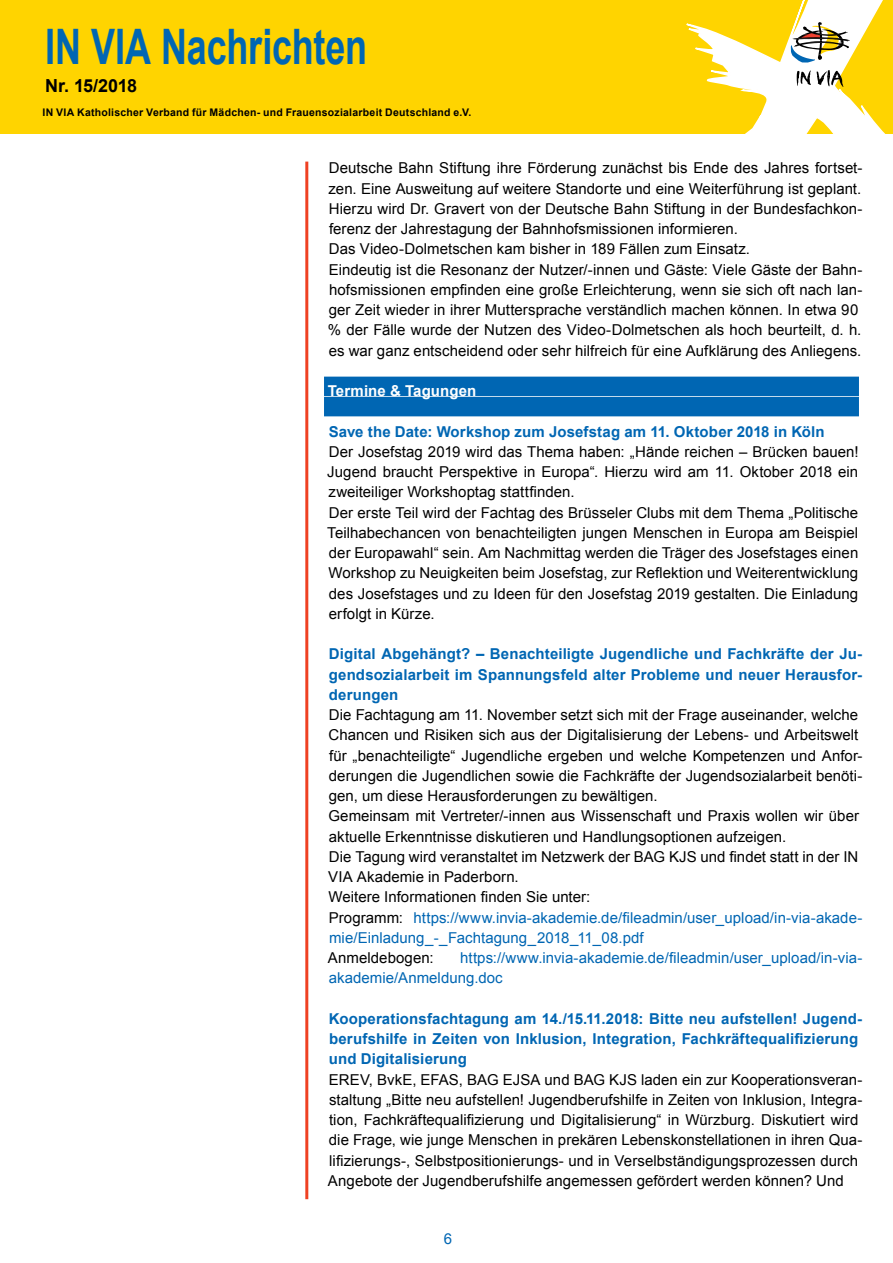
<style>
.page{position:relative;width:893px;height:1263px;background:#fff}
.page>*{position:absolute;margin:0;border:0;box-sizing:border-box;transform-origin:0 0}
.t1{font:700 48.9px "Arial";letter-spacing:-.005em;color:#0066b3;scale:.74 1}
.t2{font:700 18px "Arial";letter-spacing:-.025em;color:#000}
.t3{font:15px/20.2px "Arial";letter-spacing:.005em;color:#000}
.t4{font:700 15px/20.2px "Arial";letter-spacing:.01em;color:#0066b3;text-align:justify}
.t5{font:15px/20.2px "Arial";color:#0066b3}
.t6{font:700 15px "Arial";letter-spacing:.005em;color:#fff}
.t7{font:700 10.5px "Arial";letter-spacing:.02em;color:#000}
.s1{color:#0066b3}
</style>
<div class="page">
<div style="left:0;top:0;width:893px;height:133px;background:#ffd400"></div>
<svg style="left:686px;top:0;width:199px;height:133px"></svg>
<hr style="left:305px;top:162px;width:3px;height:1037px;background:#ef4123">
<div style="left:324px;top:377px;width:535px;height:19px;background:#0066b3"></div>
<div style="left:324px;top:397px;width:535px;height:19px;background:#0066b3"></div>
<h1 class="t1" style="left:45px;top:14px;width:437px">IN VIA Nachrichten</h1>
<p class="t2" style="left:45px;top:74px;width:94px">Nr. 15/2018</p>
<p class="t7" style="left:43px;top:105px;width:430px">IN VIA Katholischer Verband für Mädchen- und Frauensozialarbeit Deutschland e.V.</p>
<p class="t3" style="left:328px;top:158px;width:536px">Deutsche Bahn Stiftung ihre Förderung zunächst bis Ende des Jahres fortset&shy;zen. Eine Ausweitung auf weitere Standorte und eine Weiterführung ist geplant.<br>Hierzu wird Dr. Gravert von der Deutsche Bahn Stiftung in der Bundesfachkon&shy;ferenz der Jahrestagung der Bahnhofsmissionen informieren.<br>Das Video-Dolmetschen kam bisher in 189 Fällen zum Einsatz.<br>Eindeutig ist die Resonanz der Nutzer/-innen und Gäste: Viele Gäste der Bahn&shy;hofsmissionen empfinden eine große Erleichterung, wenn sie sich oft nach lan&shy;ger Zeit wieder in ihrer Muttersprache verständlich machen können. In etwa 90 % der Fälle wurde der Nutzen des Video-Dolmetschen als hoch beurteilt, d. h. es war ganz entscheidend oder sehr hilfreich für eine Aufklärung des Anliegens.</p>
<p class="t6" style="left:328px;top:381px;width:150px">Termine &amp; Tagungen</p>
<p class="t4" style="left:329px;top:422px;width:497px">Save the Date: Workshop zum Josefstag am 11. Oktober 2018 in Köln</p>
<p class="t3" style="left:327px;top:442px;width:533px">Der Josefstag 2019 wird das Thema haben: „Hände reichen – Brücken bauen!<br>Jugend braucht Perspektive in Europa“. Hierzu wird am 11. Oktober 2018 ein zweiteiliger Workshoptag stattfinden.<br>Der erste Teil wird der Fachtag des Brüsseler Clubs mit dem Thema „Politische Teilhabechancen von benachteiligten jungen Menschen in Europa am Beispiel der Europawahl“ sein. Am Nachmittag werden die Träger des Josefstages einen Workshop zu Neuigkeiten beim Josefstag, zur Reflektion und Weiterentwicklung des Josefstages und zu Ideen für den Josefstag 2019 gestalten. Die Einladung erfolgt in Kürze.</p>
<p class="t4" style="left:329px;top:644px;width:535px">Digital Abgehängt? – Benachteiligte Jugendliche und Fachkräfte der Ju&shy;gendsozialarbeit im Spannungsfeld alter Probleme und neuer Herausfor&shy;derungen</p>
<p class="t3" style="left:328px;top:705px;width:536px">Die Fachtagung am 11. November setzt sich mit der Frage auseinander, welche Chancen und Risiken sich aus der Digitalisierung der Lebens- und Arbeitswelt für „benachteiligte“ Jugendliche ergeben und welche Kompetenzen und Anfor&shy;derungen die Jugendlichen sowie die Fachkräfte der Jugendsozialarbeit benöti&shy;gen, um diese Herausforderungen zu bewältigen.<br>Gemeinsam mit Vertreter/-innen aus Wissenschaft und Praxis wollen wir über aktuelle Erkenntnisse diskutieren und Handlungsoptionen aufzeigen.<br>Die Tagung wird veranstaltet im Netzwerk der BAG KJS und findet statt in der IN VIA Akademie in Paderborn.<br>Weitere Informationen finden Sie unter:<br>Programm: <span class="s1">https://www.invia-akademie.de/fileadmin/user_upload/in-via-akade&shy;mie/Einladung_-_Fachtagung_2018_11_08.pdf</span></p>
<p class="t3" style="left:328px;top:948px;width:107px">Anmeldebogen:</p>
<p class="t5" style="left:329px;top:948px;width:535px;text-indent:131px">https://www.invia-akademie.de/fileadmin/user_upload/in-via&shy;akademie/Anmeldung.doc</p>
<p class="t4" style="left:329px;top:1009px;width:535px;text-align:left">Kooperationsfachtagung am 14./15.11.2018: Bitte neu aufstellen! Jugend&shy;berufshilfe in Zeiten von Inklusion, Integration, Fachkräftequalifizierung und Digitalisierung</p>
<p class="t3" style="left:328px;top:1069px;width:536px">EREV, BvkE, EFAS, BAG EJSA und BAG KJS laden ein zur Kooperationsveran&shy;staltung „Bitte neu aufstellen! Jugendberufshilfe in Zeiten von Inklusion, Integra&shy;tion, Fachkräftequalifizierung und Digitalisierung“ in Würzburg. Diskutiert wird die Frage, wie junge Menschen in prekären Lebenskonstellationen in ihren Qua&shy;lifizierungs-, Selbstpositionierungs- und in Verselbständigungsprozessen durch Angebote der Jugendberufshilfe angemessen gefördert werden können? Und</p>
<p class="t5" style="left:444px;top:1229px;width:10px">6</p>
</div>
